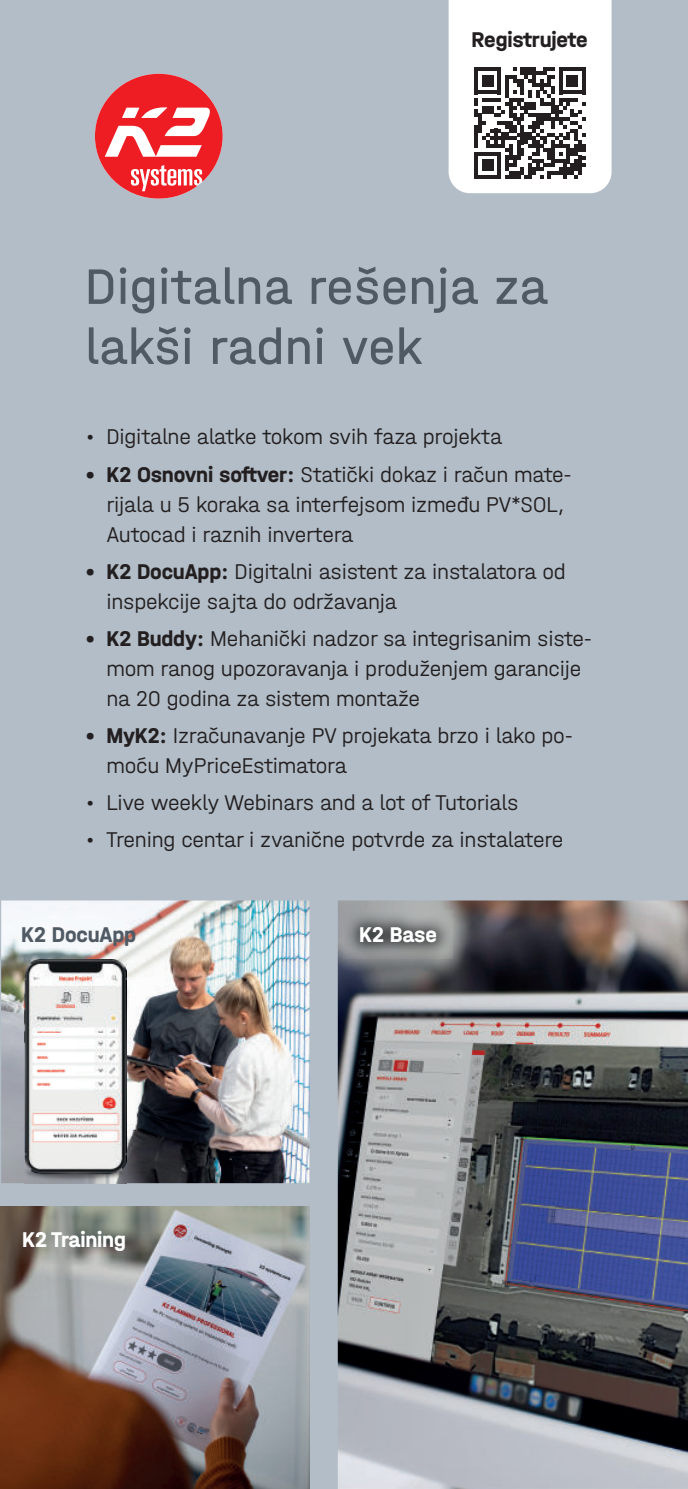
<style>
.page{position:relative;width:688px;height:1489px;background:#fff}
.page>*{position:absolute;margin:0;border:0;box-sizing:border-box;transform-origin:0 0}
.t1{font:52.5px/60px "K2 Halvar Mittelschrift Regular";letter-spacing:.01em;color:#505a64}
.t2{font:22.5px/30px "K2 Halvar Mittelschrift Light";letter-spacing:-.01em;color:#231f20}
.t3{font:22.5px "K2 Halvar Mittelschrift Bold";letter-spacing:-.01em;color:#fff}
.t4{font:22.5px "K2 Halvar Mittelschrift Bold";letter-spacing:-.01em;color:#231f20}
.t5{font:22.5px "K2 Halvar Mittelschrift Bold";letter-spacing:-.01em;color:#505a64}
.s1{font-family:"K2 Halvar Mittelschrift Bold"}
</style>
<div class="page">
<div style="left:0;top:0;width:687px;height:1488px;background:#b2bdc7"></div>
<img style="left:1px;top:900px;width:308px;height:283px">
<img style="left:25px;top:959px;width:102px;height:224px">
<img style="left:1px;top:1206px;width:308px;height:282px">
<svg style="left:95px;top:74px;width:127px;height:124px"></svg>
<img style="left:338px;top:900px;width:349px;height:588px">
<img style="left:344px;top:910px;width:108px;height:48px">
<svg style="left:448px;top:0;width:163px;height:193px;background:#cecdcd"></svg>
<p class="t4" style="left:471px;top:31px;width:117px">Registrujete</p>
<h1 class="t1" style="left:85px;top:260px;width:464px">Digitalna rešenja za lakši radni vek</h1>
<p class="t2" style="left:85px;top:423px;width:418px">• Digitalne alatke tokom svih faza projekta</p>
<p class="t2" style="left:106px;top:460px;width:466px;text-indent:-21px"><span class="s1">• K2 Osnovni softver:</span> Statički dokaz i račun mate&shy;rijala u 5 koraka sa interfejsom između PV*SOL,<br>Autocad i raznih invertera</p>
<p class="t2" style="left:106px;top:557px;width:461px;text-indent:-21px"><span class="s1">• K2 DocuApp:</span> Digitalni asistent za instalatora od inspekcije sajta do održavanja</p>
<p class="t2" style="left:106px;top:624px;width:487px;text-indent:-21px"><span class="s1">• K2 Buddy:</span> Mehanički nadzor sa integrisanim siste&shy;mom ranog upozoravanja i produženjem garancije na 20 godina za sistem montaže</p>
<p class="t2" style="left:106px;top:722px;width:468px;text-indent:-21px"><span class="s1">• MyK2:</span> Izračunavanje PV projekata brzo i lako po&shy;moću MyPriceEstimatora</p>
<p class="t2" style="left:85px;top:789px;width:434px">• Live weekly Webinars and a lot of Tutorials</p>
<p class="t2" style="left:85px;top:826px;width:479px">• Trening centar i zvanične potvrde za instalatere</p>
<p class="t5" style="left:21px;top:925px;width:116px">K2 DocuApp</p>
<p class="t3" style="left:22px;top:1230px;width:105px">K2 Training</p>
<p class="t3" style="left:359px;top:925px;width:79px">K2 Base</p>
</div>
